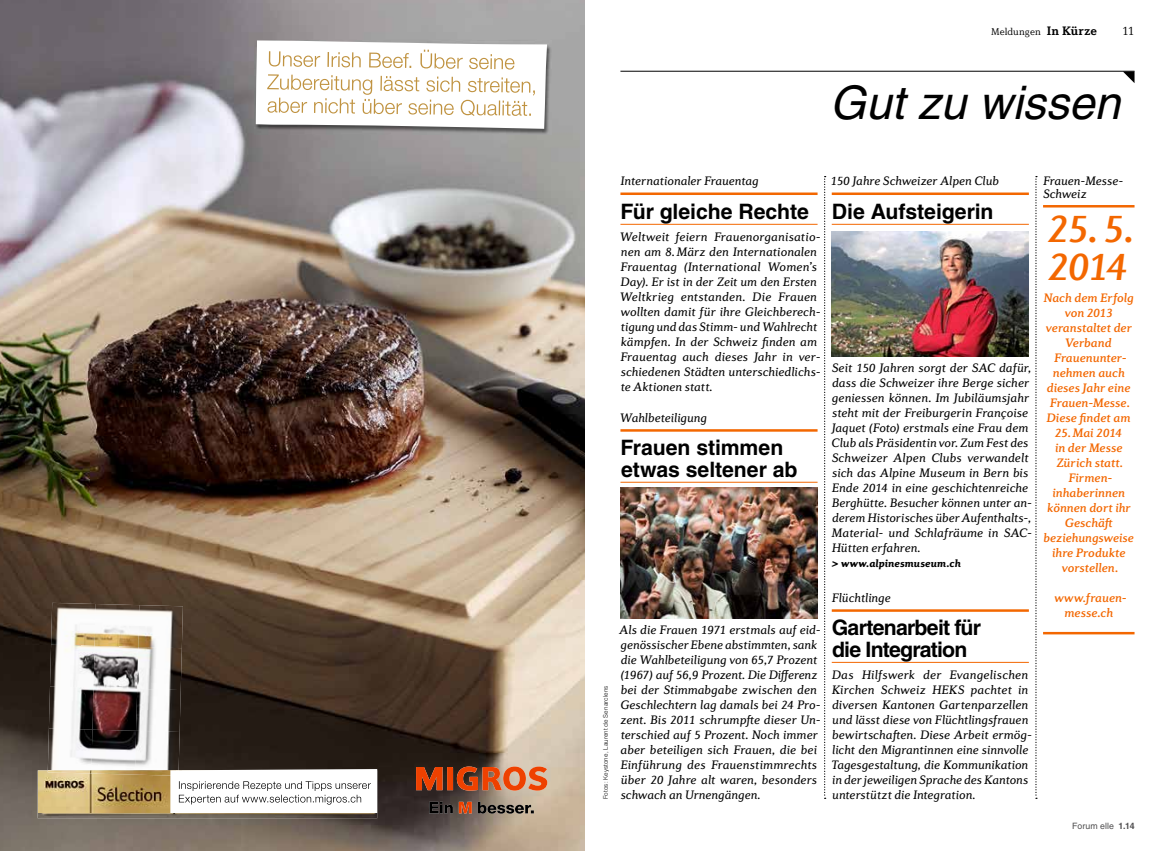
<style>
.page{position:relative;width:1170px;height:851px;background:#fff}
.page>*{position:absolute;margin:0;border:0;box-sizing:border-box;transform-origin:0 0}
.t1{font:italic 46.25px "Helvetica";color:#000}
.t2{font:italic 500 40px/37.5px "Diverda Serif LT Std";letter-spacing:-.055em;color:#f36700}
.t3{font:700 21.25px/21.2px "Helvetica";letter-spacing:-.005em;color:#000}
.t4{font:700 21.25px/21.2px "Helvetica";letter-spacing:-.035em;color:#000}
.t5{font:italic 12.5px/15px "Diverda Serif LT Std";letter-spacing:.005em;color:#000}
.t6{font:italic 500 12.5px/15px "Diverda Serif LT Std";color:#f36700;text-align:center}
.t7{font:300 12.5px "Diverda Serif LT Std";color:#000}
.t8{font:italic 900 10.62px "Diverda Serif LT Std";letter-spacing:.01em;color:#000}
.t9{font:300 10px "Diverda Serif LT Std";color:#000}
.t10{font:8.75px "Helvetica";letter-spacing:.015em;color:#4f4e4f}
.t11{font:300 6.25px "Helvetica";letter-spacing:.015em;color:#000}
.s1{font-weight:700;font-size:12.5px}
.s2{font-weight:700}
</style>
<div class="page">
<img style="left:0;top:0;width:585px;height:850px">
<svg style="left:416px;top:766px;width:131px;height:24px"></svg>
<img style="left:477px;top:801px;width:57px;height:12px">
<svg style="left:459px;top:801px;width:13px;height:12px"></svg>
<img style="left:429px;top:801px;width:24px;height:12px">
<img style="left:255px;top:40px;width:296px;height:95px">
<svg style="left:256px;top:40px;width:291px;height:89px"></svg>
<img style="left:50px;top:602px;width:46px;height:84px">
<img style="left:95px;top:604px;width:88px;height:44px">
<img style="left:92px;top:645px;width:46px;height:83px">
<img style="left:137px;top:647px;width:45px;height:43px">
<img style="left:49px;top:686px;width:45px;height:42px">
<img style="left:135px;top:688px;width:46px;height:82px">
<img style="left:48px;top:728px;width:88px;height:42px">
<img style="left:38px;top:812px;width:339px;height:6px">
<img style="left:38px;top:770px;width:132px;height:42px">
<img style="left:48px;top:770px;width:122px;height:5px">
<svg style="left:170px;top:768px;width:207px;height:44px"></svg>
<hr style="left:620px;top:192px;width:197px;height:3px;background:#f36700">
<hr style="left:620px;top:224px;width:197px;height:1px;background:#f36700">
<svg style="left:824px;top:176px;width:1px;height:622px"></svg>
<svg style="left:1035px;top:176px;width:1px;height:622px"></svg>
<hr style="left:620px;top:71px;width:514px;height:1px;background:#000">
<svg style="left:1122px;top:71px;width:12px;height:12px"></svg>
<hr style="left:620px;top:429px;width:197px;height:2px;background:#f36700">
<hr style="left:620px;top:482px;width:197px;height:1px;background:#f36700">
<hr style="left:1042px;top:205px;width:92px;height:2px;background:#f36700">
<hr style="left:1042px;top:631px;width:92px;height:3px;background:#f36700">
<hr style="left:831px;top:192px;width:197px;height:3px;background:#f36700">
<hr style="left:831px;top:224px;width:197px;height:1px;background:#f36700">
<img style="left:831px;top:232px;width:197px;height:125px">
<img style="left:620px;top:487px;width:197px;height:131px">
<hr style="left:831px;top:609px;width:197px;height:2px;background:#f36700">
<hr style="left:831px;top:662px;width:197px;height:1px;background:#f36700">
<p class="t9" style="left:991px;top:26px;width:107px">Meldungen <span class="s1">In Kürze</span></p>
<p class="t7" style="left:1121px;top:24px;width:14px">11</p>
<h1 class="t1" style="left:829px;top:76px;width:292px">Gut zu wissen</h1>
<p class="t5" style="left:620px;top:173px;width:140px">Internationaler Frauentag</p>
<h3 class="t3" style="left:620px;top:200px;width:190px">Für gleiche Rechte</h3>
<p class="t5" style="left:619px;top:229px;width:202px">Weltweit feiern Frauenorganisatio&shy;nen am 8.März den Internationalen Frauentag (International Women’s Day). Er ist in der Zeit um den Ersten Weltkrieg entstanden. Die Frauen wollten damit für ihre Gleichberech&shy;tigung und das Stimm- und Wahlrecht kämpfen. In der Schweiz finden am Frauentag auch dieses Jahr in ver&shy;schiedenen Städten unterschiedlichs&shy;te Aktionen statt.</p>
<p class="t5" style="left:619px;top:409px;width:89px">Wahlbeteiligung</p>
<h3 class="t3" style="left:620px;top:437px;width:178px">Frauen stimmen etwas seltener ab</h3>
<p class="t11" style="left:601px;top:799px;width:115px;rotate:-90deg">Fotos: Keystone, Laurent de Senarclens</p>
<p class="t5" style="left:619px;top:621px;width:203px">Als die Frauen 1971 erstmals auf eid&shy;genössischer Ebene abstimmten, sank die Wahlbeteiligung von 65,7 Prozent (1967) auf 56,9 Prozent. Die Differenz bei der Stimmabgabe zwischen den Geschlechtern lag damals bei 24 Pro&shy;zent. Bis 2011 schrumpfte dieser Un&shy;terschied auf 5 Prozent. Noch immer aber beteiligen sich Frauen, die bei Einführung des Frauenstimmrechts über 20 Jahre alt waren, besonders schwach an Urnengängen.</p>
<p class="t5" style="left:830px;top:173px;width:170px">150 Jahre Schweizer Alpen Club</p>
<h3 class="t3" style="left:831px;top:200px;width:163px">Die Aufsteigerin</h3>
<p class="t5" style="left:831px;top:360px;width:202px">Seit 150 Jahren sorgt der SAC dafür, dass die Schweizer ihre Berge sicher geniessen können. Im Jubiläumsjahr steht mit der Freiburgerin Françoise Jaquet (Foto) erstmals eine Frau dem Club als Präsidentin vor. Zum Fest des Schweizer Alpen Clubs verwandelt sich das Alpine Museum in Bern bis Ende 2014 in eine geschichtenreiche Berghütte. Besucher können unter an&shy;derem Historisches über Aufenthalts-, Material- und Schlafräume in SAC-Hütten erfahren.</p>
<p class="t8" style="left:831px;top:557px;width:131px">&gt; www.alpinesmuseum.ch</p>
<p class="t5" style="left:831px;top:589px;width:61px">Flüchtlinge</p>
<h3 class="t4" style="left:831px;top:617px;width:151px">Gartenarbeit für die Integration</h3>
<p class="t5" style="left:831px;top:666px;width:202px">Das Hilfswerk der Evangelischen Kirchen Schweiz HEKS pachtet in diversen Kantonen Gartenparzellen und lässt diese von Flüchtlingsfrauen bewirtschaften. Diese Arbeit ermög&shy;licht den Migrantinnen eine sinnvolle Tagesgestaltung, die Kommunikation in der jeweiligen Sprache des Kantons unterstützt die Integration.</p>
<p class="t5" style="left:1042px;top:174px;width:80px;line-height:12.5px">Frauen-Messe-<br>Schweiz</p>
<h2 class="t2" style="left:1046px;top:209px;width:88px">25.5.<br>2014</h2>
<p class="t6" style="left:1043px;top:290px;width:92px">Nach dem Erfolg von 2013 veranstaltet der<br>Verband<br>Frauenunter&shy;nehmen auch dieses Jahr eine<br>Frauen-Messe.<br>Diese findet am<br>25.Mai 2014<br>in der Messe<br>Zürich statt.<br>Firmen&shy;inhaberinnen können dort ihr<br>Geschäft beziehungsweise ihre Produkte vorstellen.</p>
<p class="t6" style="left:1054px;top:590px;width:74px">www.frauen&shy;messe.ch</p>
<p class="t10" style="left:1072px;top:820px;width:64px">Forum elle <span class="s2">1.14</span></p>
</div>
